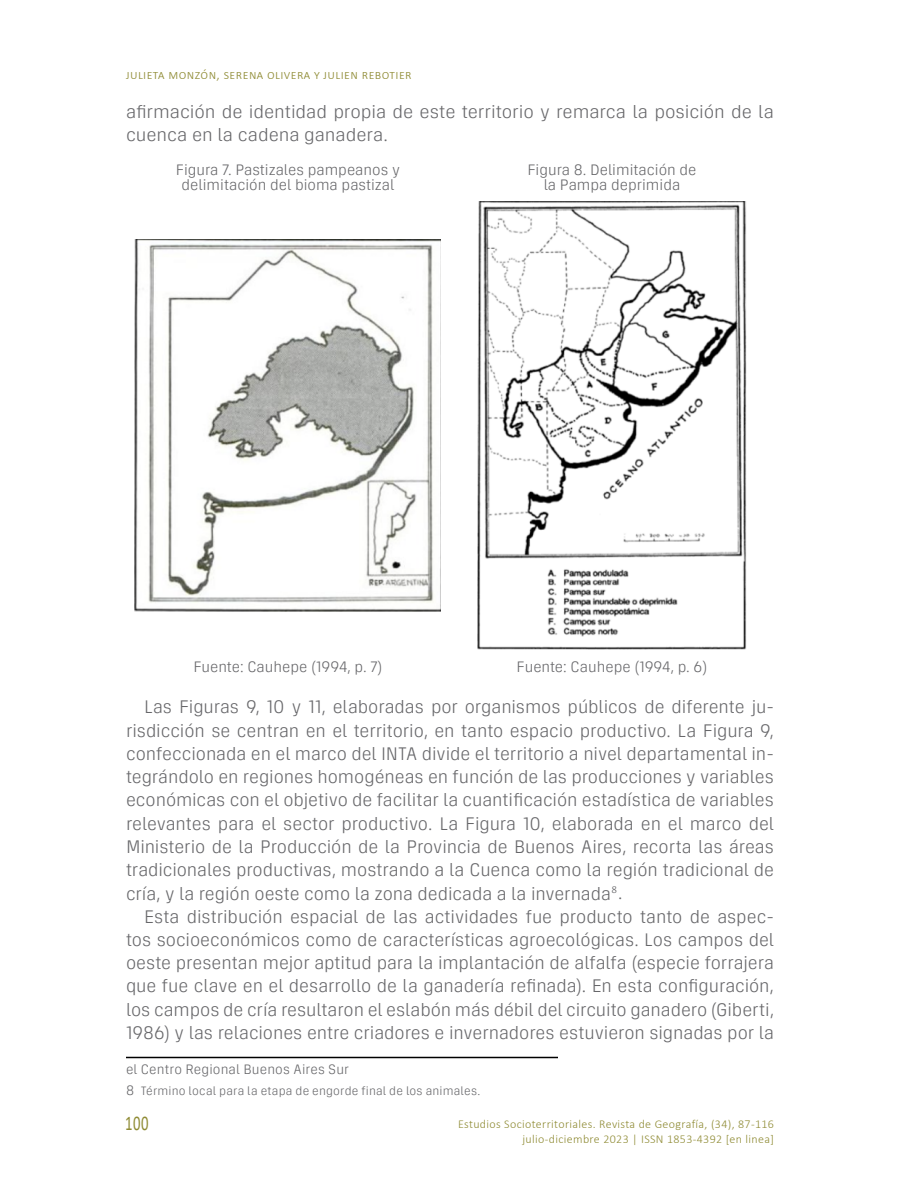
<style>
.page{position:relative;width:900px;height:1200px;background:#fff}
.page>*{position:absolute;margin:0;border:0;box-sizing:border-box;transform-origin:0 0}
.t1{font:21px "Calibri";color:#8f8b34;scale:.7 1}
.t2{font:300 18px/23.2px "Serial Premium";letter-spacing:-.005em;color:#67676a;text-align:justify}
.t3{font:300 15px/15px "Serial Premium";color:#67676a;text-align:center}
.t4{font:300 13.5px "Calibri";letter-spacing:.03em;color:#8f8b34}
.t5{font:300 13.5px "Serial Premium";letter-spacing:.01em;color:#67676a}
.t6{font:300 12px/15px "Calibri";letter-spacing:.03em;color:#8f8b34;text-align:right}
.t7{font:300 12px "Serial Premium";letter-spacing:.015em;color:#67676a}
.s1{font-size:13.5px}
</style>
<div class="page">
<img style="left:135px;top:239px;width:306px;height:373px">
<img style="left:477px;top:202px;width:270px;height:447px">
<hr style="left:126px;top:1057px;width:432px;height:1px;background:#000">
<p class="t4" style="left:126px;top:67px;width:287px">julieta monzón, serena olivera y julien rebotier</p>
<p class="t2" style="left:126px;top:99px;width:650px">afirmación de identidad propia de este territorio y remarca la posición de la cuenca en la cadena ganadera.</p>
<p class="t3" style="left:176px;top:161px;width:226px">Figura 7. Pastizales pampeanos y delimitación del bioma pastizal</p>
<p class="t3" style="left:527px;top:161px;width:171px">Figura 8. Delimitación de la Pampa deprimida</p>
<p class="t3" style="left:193px;top:659px;width:191px">Fuente: Cauhepe (1994, p. 7)</p>
<p class="t3" style="left:517px;top:659px;width:192px">Fuente: Cauhepe (1994, p. 6)</p>
<p class="t2" style="left:126px;top:695px;width:650px;text-indent:18px">Las Figuras 9, 10 y 11, elaboradas por organismos públicos de diferente ju&shy;risdicción se centran en el territorio, en tanto espacio productivo. La Figura 9, confeccionada en el marco del INTA divide el territorio a nivel departamental in&shy;tegrándolo en regiones homogéneas en función de las producciones y variables económicas con el objetivo de facilitar la cuantificación estadística de variables relevantes para el sector productivo. La Figura 10, elaborada en el marco del Ministerio de la Producción de la Provincia de Buenos Aires, recorta las áreas tradicionales productivas, mostrando a la Cuenca como la región tradicional de cría, y la región oeste como la zona dedicada a la invernada<sup>8</sup>.</p>
<p class="t2" style="left:126px;top:904px;width:650px;text-indent:18px">Esta distribución espacial de las actividades fue producto tanto de aspec&shy;tos socioeconómicos como de características agroecológicas. Los campos del oeste presentan mejor aptitud para la implantación de alfalfa (especie forrajera que fue clave en el desarrollo de la ganadería refinada). En esta configuración, los campos de cría resultaron el eslabón más débil del circuito ganadero (Giberti, 1986) y las relaciones entre criadores e invernadores estuvieron signadas por la</p>
<p class="t5" style="left:126px;top:1060px;width:224px">el Centro Regional Buenos Aires Sur</p>
<p class="t7" style="left:126px;top:1082px;width:356px"><span class="s1">8</span> Término local para la etapa de engorde final de los animales.</p>
<p class="t1" style="left:125px;top:1108px;width:35px">100</p>
<p class="t6" style="left:458px;top:1116px;width:318px">Estudios Socioterritoriales. Revista de Geografía, (34), 87-116 julio-diciembre 2023 | ISSN 1853-4392 [en linea]</p>
</div>
